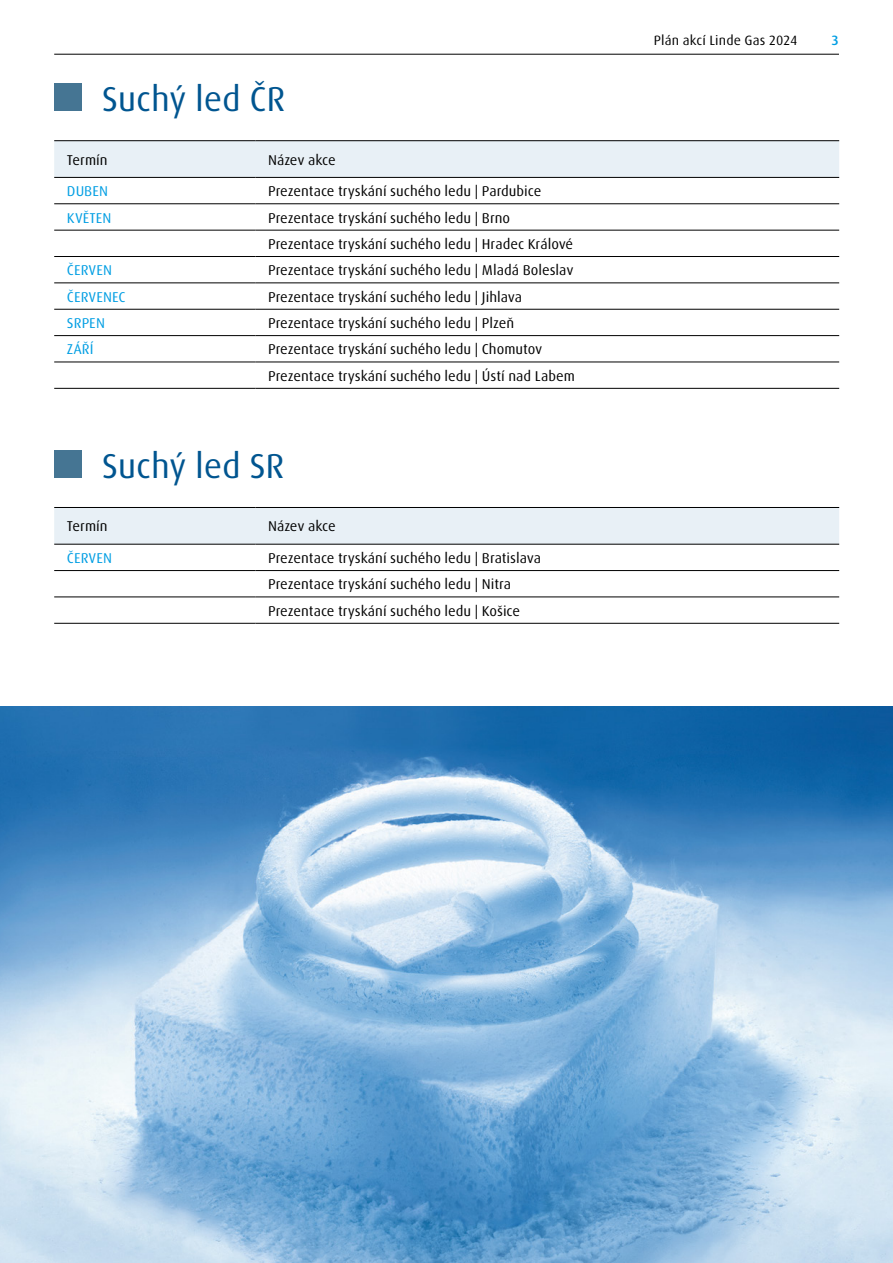
<style>
.page{position:relative;width:893px;height:1263px;background:#fff}
.page>*{position:absolute;margin:0;border:0;box-sizing:border-box;transform-origin:0 0}
.t1{font:34.5px "Linde Dax Global";letter-spacing:-.01em;color:#005590}
.t2{font:14.25px/26.4px "Linde Dax Global";color:#000}
.t3{font:14.25px "Linde Dax Global";color:#009ee3}
.t4{font:13.5px "Linde Dax Global";letter-spacing:.01em;color:#000}
.t5{font:500 13.5px "Linde Dax Global";color:#009ee3}
</style>
<div class="page">
<hr style="left:54px;top:54px;width:785px;height:1px;background:#000">
<div style="left:54px;top:141px;width:785px;height:36px;background:#e8f0f6"></div>
<svg style="left:54px;top:204px;width:785px;height:184px"></svg>
<hr style="left:54px;top:177px;width:201px;height:1px;background:#000">
<hr style="left:255px;top:177px;width:584px;height:1px;background:#000">
<hr style="left:54px;top:203px;width:201px;height:1px;background:#000">
<hr style="left:255px;top:203px;width:584px;height:1px;background:#000">
<hr style="left:54px;top:230px;width:201px;height:1px;background:#000">
<hr style="left:255px;top:230px;width:584px;height:1px;background:#000">
<hr style="left:54px;top:256px;width:201px;height:1px;background:#000">
<hr style="left:255px;top:256px;width:584px;height:1px;background:#000">
<hr style="left:54px;top:282px;width:201px;height:1px;background:#000">
<hr style="left:255px;top:282px;width:584px;height:1px;background:#000">
<hr style="left:54px;top:309px;width:201px;height:1px;background:#000">
<hr style="left:255px;top:309px;width:584px;height:1px;background:#000">
<hr style="left:54px;top:335px;width:201px;height:1px;background:#000">
<hr style="left:255px;top:335px;width:584px;height:1px;background:#000">
<hr style="left:54px;top:362px;width:201px;height:1px;background:#000">
<hr style="left:255px;top:362px;width:584px;height:1px;background:#000">
<hr style="left:54px;top:388px;width:201px;height:1px;background:#000">
<hr style="left:255px;top:388px;width:584px;height:1px;background:#000">
<hr style="left:54px;top:140px;width:201px;height:1px;background:#000">
<hr style="left:255px;top:140px;width:584px;height:1px;background:#000">
<img style="left:0;top:707px;width:893px;height:556px">
<div style="left:54px;top:508px;width:785px;height:36px;background:#e8f0f6"></div>
<svg style="left:54px;top:571px;width:785px;height:52px"></svg>
<hr style="left:54px;top:544px;width:201px;height:1px;background:#000">
<hr style="left:255px;top:544px;width:584px;height:1px;background:#000">
<hr style="left:54px;top:570px;width:201px;height:1px;background:#000">
<hr style="left:255px;top:570px;width:584px;height:1px;background:#000">
<hr style="left:54px;top:596px;width:201px;height:1px;background:#000">
<hr style="left:255px;top:596px;width:584px;height:1px;background:#000">
<hr style="left:54px;top:623px;width:201px;height:1px;background:#000">
<hr style="left:255px;top:623px;width:584px;height:1px;background:#000">
<hr style="left:54px;top:507px;width:201px;height:1px;background:#000">
<hr style="left:255px;top:507px;width:584px;height:1px;background:#000">
<div style="left:54px;top:84px;width:28px;height:27px;background:#457593"></div>
<div style="left:54px;top:450px;width:28px;height:28px;background:#457593"></div>
<h1 class="t1" style="left:102px;top:79px;width:185px">Suchý led ČR</h1>
<p class="t2" style="left:67px;top:147px;width:42px">Termín</p>
<p class="t2" style="left:268px;top:147px;width:69px">Název akce</p>
<p class="t3" style="left:67px;top:183px;width:43px">DUBEN</p>
<p class="t2" style="left:268px;top:178px;width:275px">Prezentace tryskání suchého ledu | Pardubice</p>
<p class="t3" style="left:67px;top:209px;width:46px">KVĚTEN</p>
<p class="t2" style="left:268px;top:204px;width:307px">Prezentace tryskání suchého ledu | Brno<br>Prezentace tryskání suchého ledu | Hradec Králové</p>
<p class="t3" style="left:67px;top:262px;width:47px">ČERVEN</p>
<p class="t2" style="left:268px;top:257px;width:307px">Prezentace tryskání suchého ledu | Mladá Boleslav</p>
<p class="t3" style="left:67px;top:288px;width:60px">ČERVENEC</p>
<p class="t2" style="left:268px;top:284px;width:256px">Prezentace tryskání suchého ledu | Jihlava</p>
<p class="t3" style="left:67px;top:315px;width:39px">SRPEN</p>
<p class="t2" style="left:268px;top:310px;width:248px">Prezentace tryskání suchého ledu | Plzeň</p>
<p class="t3" style="left:67px;top:341px;width:28px">ZÁŘÍ</p>
<p class="t2" style="left:268px;top:336px;width:308px">Prezentace tryskání suchého ledu | Chomutov<br>Prezentace tryskání suchého ledu | Ústí nad Labem</p>
<h1 class="t1" style="left:102px;top:446px;width:184px">Suchý led SR</h1>
<p class="t2" style="left:67px;top:513px;width:42px">Termín</p>
<p class="t2" style="left:268px;top:513px;width:69px">Název akce</p>
<p class="t3" style="left:67px;top:550px;width:47px">ČERVEN</p>
<p class="t2" style="left:268px;top:545px;width:275px">Prezentace tryskání suchého ledu | Bratislava<br>Prezentace tryskání suchého ledu | Nitra<br>Prezentace tryskání suchého ledu | Košice</p>
<p class="t4" style="left:654px;top:32px;width:145px">Plán akcí Linde Gas 2024</p>
<p class="t5" style="left:832px;top:32px;width:9px">3</p>
</div>
